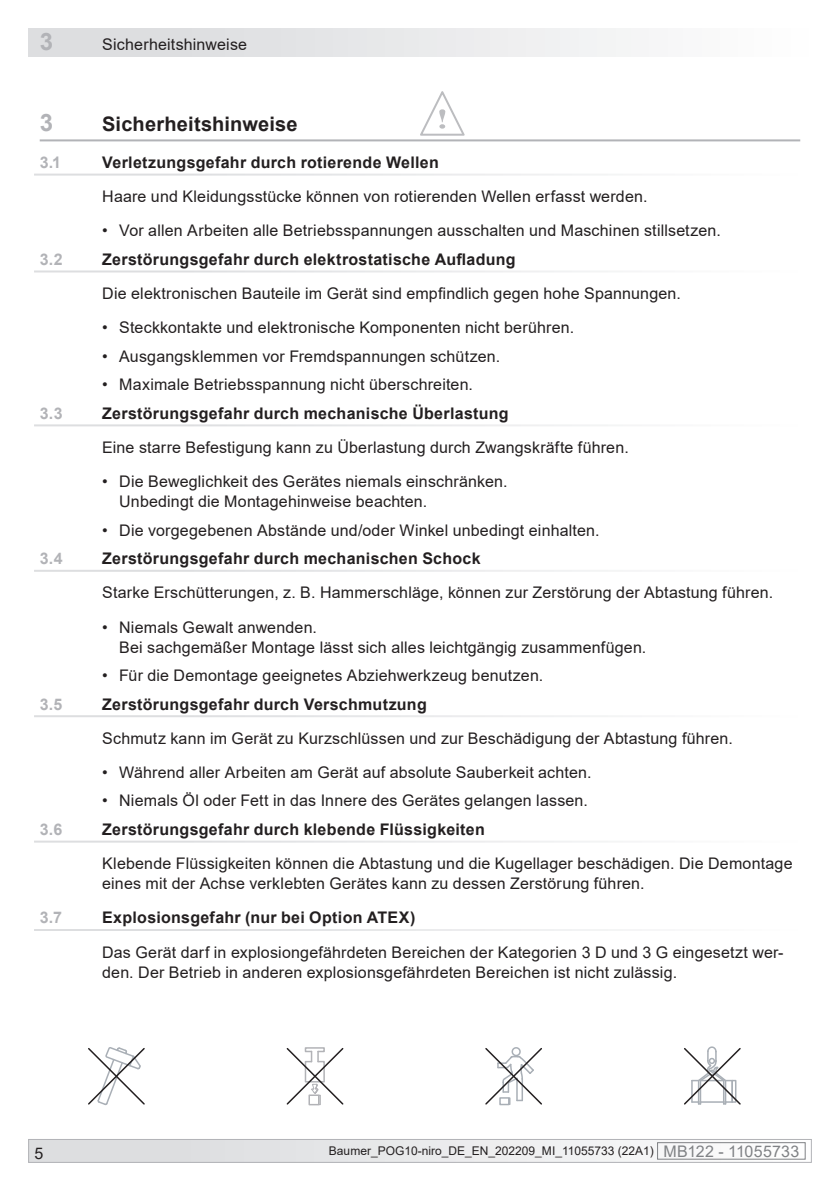
<style>
.page{position:relative;width:840px;height:1191px;background:#fff}
.page>*{position:absolute;margin:0;border:0;box-sizing:border-box;transform-origin:0 0}
.MB-Leiste_oben_links{font:700 24px "Arial";color:#b2b3b7}
.Kapitel_1_DE{font:700 24px "Arial";color:#b2b3b7}
.Kapitel_1_DE-2{font:700 20px "Arial";letter-spacing:.01em;color:#231f20}
.Kapitel_Text_DE{font:16px/20px "Arial";letter-spacing:.01em;color:#231f20}
.Kapitel_1-1_ohne_Inh{font:700 16px "Arial";letter-spacing:.015em;color:#231f20}
.Kapitel_1-1_ohne_Inh-2{font:700 16px "Arial";color:#b2b3b7}
.MB-Leiste_oben_links-2{font:16px "Arial";letter-spacing:.01em;color:#231f20}
.t1{font:12px "Arial";color:#231f20}
.s1{font-size:16px;color:#808285}
</style>
<div class="page">
<div style="left:29px;top:1139px;width:781px;height:23px;background:linear-gradient(to right,#dbdcdf,#f5f5f5)"></div>
<div style="left:657px;top:1142px;width:148px;height:17px;border:1px solid #808285"></div>
<div style="left:28px;top:1139px;width:783px;height:23px;border:1px solid #b2b3b7"></div>
<div style="left:28px;top:28px;width:783px;height:29px;background:linear-gradient(to right,#d8d9db,#fdfdfd)"></div>
<hr style="left:40px;top:139px;width:759px;height:2px;background:#b2b3b7">
<svg style="left:420px;top:91px;width:44px;height:45px"></svg>
<svg style="left:88px;top:1047px;width:57px;height:59px"></svg>
<svg style="left:286px;top:1047px;width:58px;height:59px"></svg>
<svg style="left:684px;top:1046px;width:57px;height:59px"></svg>
<svg style="left:485px;top:1047px;width:57px;height:59px"></svg>
<p class="MB-Leiste_oben_links" style="left:40px;top:24px;width:15px">3</p>
<p class="MB-Leiste_oben_links-2" style="left:102px;top:33px;width:146px">Sicherheitshinweise</p>
<p class="Kapitel_1_DE" style="left:40px;top:106px;width:15px">3</p>
<p class="Kapitel_1_DE-2" style="left:102px;top:110px;width:197px">Sicherheitshinweise</p>
<p class="Kapitel_1-1_ohne_Inh-2" style="left:40px;top:151px;width:23px">3.1</p>
<p class="Kapitel_1-1_ohne_Inh" style="left:102px;top:151px;width:338px">Verletzungsgefahr durch rotierende Wellen</p>
<p class="Kapitel_Text_DE" style="left:102px;top:186px;width:546px">Haare und Kleidungsstücke können von rotierenden Wellen erfasst werden.</p>
<p class="Kapitel_Text_DE" style="left:102px;top:220px;width:620px">• Vor allen Arbeiten alle Betriebsspannungen ausschalten und Maschinen stillsetzen.</p>
<p class="Kapitel_1-1_ohne_Inh-2" style="left:40px;top:248px;width:25px">3.2</p>
<p class="Kapitel_1-1_ohne_Inh" style="left:102px;top:248px;width:415px">Zerstörungsgefahr durch elektrostatische Aufladung</p>
<p class="Kapitel_Text_DE" style="left:102px;top:283px;width:580px">Die elektronischen Bauteile im Gerät sind empfindlich gegen hohe Spannungen.</p>
<p class="Kapitel_Text_DE" style="left:102px;top:317px;width:473px">• Steckkontakte und elektronische Komponenten nicht berühren.</p>
<p class="Kapitel_Text_DE" style="left:102px;top:346px;width:399px">• Ausgangsklemmen vor Fremdspannungen schützen.</p>
<p class="Kapitel_Text_DE" style="left:102px;top:374px;width:372px">• Maximale Betriebsspannung nicht überschreiten.</p>
<p class="Kapitel_1-1_ohne_Inh-2" style="left:40px;top:402px;width:24px">3.3</p>
<p class="Kapitel_1-1_ohne_Inh" style="left:102px;top:402px;width:408px">Zerstörungsgefahr durch mechanische Überlastung</p>
<p class="Kapitel_Text_DE" style="left:102px;top:437px;width:528px">Eine starre Befestigung kann zu Überlastung durch Zwangskräfte führen.</p>
<p class="Kapitel_Text_DE" style="left:119px;top:471px;width:389px;text-indent:-17px">• Die Beweglichkeit des Gerätes niemals einschränken.<br>Unbedingt die Montagehinweise beachten.</p>
<p class="Kapitel_Text_DE" style="left:102px;top:520px;width:498px">• Die vorgegebenen Abstände und/oder Winkel unbedingt einhalten.</p>
<p class="Kapitel_1-1_ohne_Inh-2" style="left:40px;top:547px;width:24px">3.4</p>
<p class="Kapitel_1-1_ohne_Inh" style="left:102px;top:547px;width:380px">Zerstörungsgefahr durch mechanischen Schock</p>
<p class="Kapitel_Text_DE" style="left:102px;top:582px;width:672px">Starke Erschütterungen, z. B. Hammerschläge, können zur Zerstörung der Abtastung führen.</p>
<p class="Kapitel_Text_DE" style="left:119px;top:617px;width:528px;text-indent:-17px">• Niemals Gewalt anwenden.<br>Bei sachgemäßer Montage lässt sich alles leichtgängig zusammenfügen.</p>
<p class="Kapitel_Text_DE" style="left:102px;top:665px;width:442px">• Für die Demontage geeignetes Abziehwerkzeug benutzen.</p>
<p class="Kapitel_1-1_ohne_Inh-2" style="left:40px;top:692px;width:24px">3.5</p>
<p class="Kapitel_1-1_ohne_Inh" style="left:102px;top:692px;width:326px">Zerstörungsgefahr durch Verschmutzung</p>
<p class="Kapitel_Text_DE" style="left:102px;top:728px;width:632px">Schmutz kann im Gerät zu Kurzschlüssen und zur Beschädigung der Abtastung führen.</p>
<p class="Kapitel_Text_DE" style="left:102px;top:762px;width:490px">• Während aller Arbeiten am Gerät auf absolute Sauberkeit achten.</p>
<p class="Kapitel_Text_DE" style="left:102px;top:790px;width:487px">• Niemals Öl oder Fett in das Innere des Gerätes gelangen lassen.</p>
<p class="Kapitel_1-1_ohne_Inh-2" style="left:40px;top:818px;width:24px">3.6</p>
<p class="Kapitel_1-1_ohne_Inh" style="left:102px;top:818px;width:384px">Zerstörungsgefahr durch klebende Flüssigkeiten</p>
<p class="Kapitel_Text_DE" style="left:102px;top:853px;width:691px">Klebende Flüssigkeiten können die Abtastung und die Kugellager beschädigen. Die Demontage eines mit der Achse verklebten Gerätes kann zu dessen Zerstörung führen.</p>
<p class="Kapitel_1-1_ohne_Inh-2" style="left:40px;top:906px;width:24px">3.7</p>
<p class="Kapitel_1-1_ohne_Inh" style="left:102px;top:906px;width:314px">Explosionsgefahr (nur bei Option ATEX)</p>
<p class="Kapitel_Text_DE" style="left:102px;top:941px;width:682px">Das Gerät darf in explosiongefährdeten Bereichen der Kategorien 3 D und 3 G eingesetzt wer&shy;den. Der Betrieb in anderen explosionsgefährdeten Bereichen ist nicht zulässig.</p>
<p class="Kapitel_Text_DE" style="left:35px;top:1143px;width:10px">5</p>
<p class="t1" style="left:329px;top:1143px;width:471px">Baumer_POG10-niro_DE_EN_202209_MI_11055733 (22A1) <span class="s1">MB122 - 11055733</span></p>
</div>
